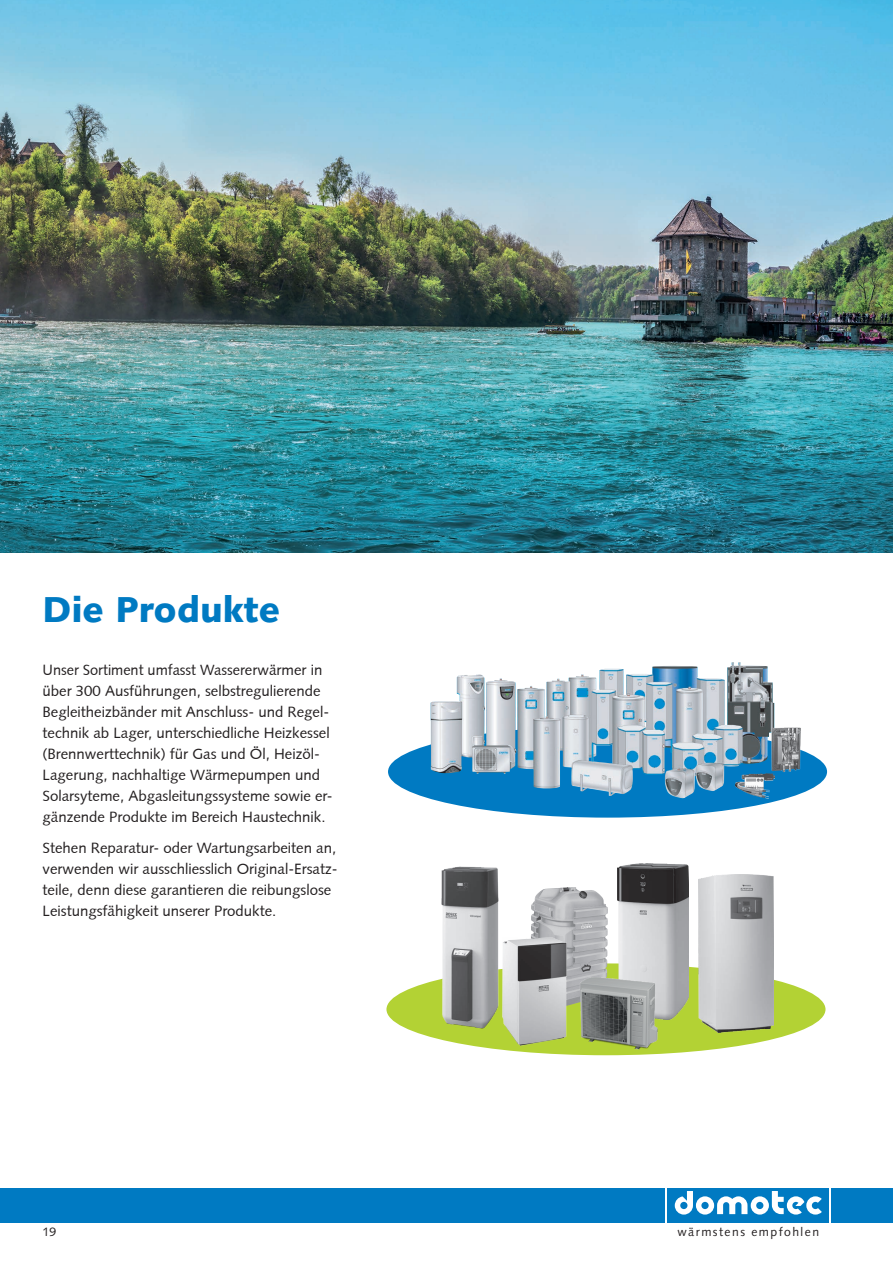
<style>
.page{position:relative;width:893px;height:1263px;background:#fff}
.page>*{position:absolute;margin:0;border:0;box-sizing:border-box;transform-origin:0 0}
.t1{font:900 36px "Syntax";color:#007ac2}
.t2{font:15px/21px "Syntax";color:#231f20}
.t3{font:12.3px "Syntax";color:#231f20}
.t4{font:12.15px "Syntax";letter-spacing:.12em;color:#231f20}
</style>
<div class="page">
<div style="left:0;top:1188px;width:893px;height:34px;background:#007ac2"></div>
<div style="left:666px;top:1186px;width:165px;height:38px;background:linear-gradient(to right,#007ac2,#007ac2)"></div>
<div style="left:667px;top:1188px;width:162px;height:34px;background:#007ac2"></div>
<svg style="left:675px;top:1191px;width:147px;height:23px"></svg>
<div style="left:386px;top:963px;width:439px;height:92px;background:#b3d234;border-radius:50%"></div>
<img style="left:618px;top:863px;width:70px;height:87px">
<img style="left:0;top:0;width:893px;height:553px">
<svg style="left:388px;top:726px;width:439px;height:92px;background:#2c89c0"></svg>
<img style="left:517px;top:662px;width:221px;height:134px">
<img style="left:771px;top:726px;width:35px;height:52px">
<img style="left:735px;top:773px;width:34px;height:26px">
<img style="left:531px;top:887px;width:77px;height:63px">
<img style="left:698px;top:874px;width:76px;height:159px">
<img style="left:550px;top:950px;width:164px;height:104px">
<img style="left:406px;top:866px;width:117px;height:186px">
<img style="left:503px;top:937px;width:64px;height:108px">
<h1 class="t1" style="left:43px;top:588px;width:239px">Die Produkte</h1>
<p class="t2" style="left:43px;top:659px;width:292px">Unser Sortiment umfasst Wassererwärmer in über 300 Ausführungen, selbstregulierende Begleitheizbänder mit Anschluss- und Regel&shy;technik ab Lager, unterschiedliche Heizkessel (Brennwerttechnik) für Gas und Öl, Heizöl-Lagerung, nachhaltige Wärmepumpen und Solarsyteme, Abgasleitungssysteme sowie er&shy;gänzende Produkte im Bereich Haustechnik.</p>
<p class="t2" style="left:43px;top:837px;width:297px">Stehen Reparatur- oder Wartungsarbeiten an, verwenden wir ausschliesslich Original-Ersatz&shy;teile, denn diese garantieren die reibungslose Leistungsfähigkeit unserer Produkte.</p>
<p class="t3" style="left:43px;top:1225px;width:15px">19</p>
<p class="t4" style="left:677px;top:1225px;width:143px">wärmstens empfohlen</p>
</div>
